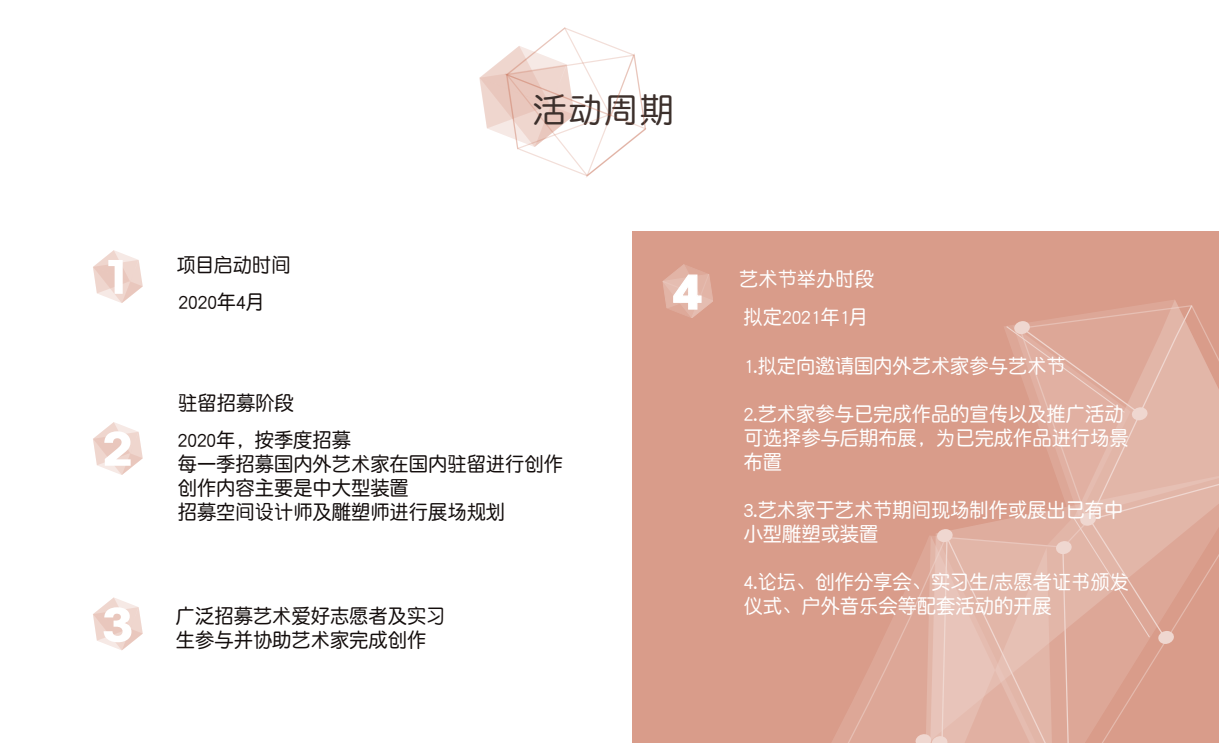
<style>
.page{position:relative;width:1219px;height:743px;background:#fff}
.page>*{position:absolute;margin:0;border:0;box-sizing:border-box;transform-origin:0 0}
.t1{font:700 condensed 45.75px "ITC Avant Garde Std";color:#fff;scale:1.25 1}
.t2{font:33.75px "Qing Yuan";color:#3c302c}
.t3{font:20px/24px "Qing Yuan";color:#fff;scale:.96 1}
.t4{font:20px/24px "Qing Yuan";color:#130d0c;scale:.96 1}
</style>
<div class="page">
<svg style="left:479px;top:27px;width:167px;height:150px"></svg>
<div style="left:632px;top:231px;width:587px;height:512px;background:#d99c8a"></div>
<svg style="left:832px;top:300px;width:387px;height:443px"></svg>
<svg style="left:930px;top:467px;width:289px;height:273px"></svg>
<svg style="left:93px;top:250px;width:50px;height:53px"></svg>
<svg style="left:93px;top:422px;width:50px;height:53px"></svg>
<svg style="left:93px;top:597px;width:50px;height:53px"></svg>
<svg style="left:663px;top:265px;width:50px;height:53px"></svg>
<h2 class="t2" style="left:533px;top:93px;width:143px">活动周期</h2>
<h1 class="t1" style="left:102px;top:248px;width:27px">1</h1>
<p class="t4" style="left:177px;top:254px;width:120px">项目启动时间</p>
<p class="t4" style="left:179px;top:291px;width:91px">2020年4月</p>
<h1 class="t1" style="left:672px;top:263px;width:27px">4</h1>
<p class="t3" style="left:739px;top:267px;width:142px">艺术节举办时段</p>
<p class="t3" style="left:743px;top:305px;width:131px">拟定2021年1月</p>
<h1 class="t1" style="left:102px;top:420px;width:27px">2</h1>
<h1 class="t1" style="left:102px;top:596px;width:27px">3</h1>
<p class="t4" style="left:178px;top:391px;width:122px">驻留招募阶段</p>
<p class="t4" style="left:178px;top:428px;width:403px">2020年，按季度招募<br>每一季招募国内外艺术家在国内驻留进行创作创作内容主要是中大型装置<br>招募空间设计师及雕塑师进行展场规划</p>
<p class="t4" style="left:176px;top:605px;width:282px">广泛招募艺术爱好志愿者及实习</p>
<p class="t4" style="left:176px;top:629px;width:262px">生参与并协助艺术家完成创作</p>
<p class="t3" style="left:744px;top:355px;width:337px">1.拟定向邀请国内外艺术家参与艺术节</p>
<p class="t3" style="left:744px;top:403px;width:403px">2.艺术家参与已完成作品的宣传以及推广活动可选择参与后期布展，为已完成作品进行场景布置</p>
<p class="t3" style="left:744px;top:499px;width:397px">3.艺术家于艺术节期间现场制作或展出已有中小型雕塑或装置</p>
<p class="t3" style="left:744px;top:571px;width:403px">4.论坛、创作分享会、实习生/志愿者证书颁发仪式、户外音乐会等配套活动的开展</p>
</div>
